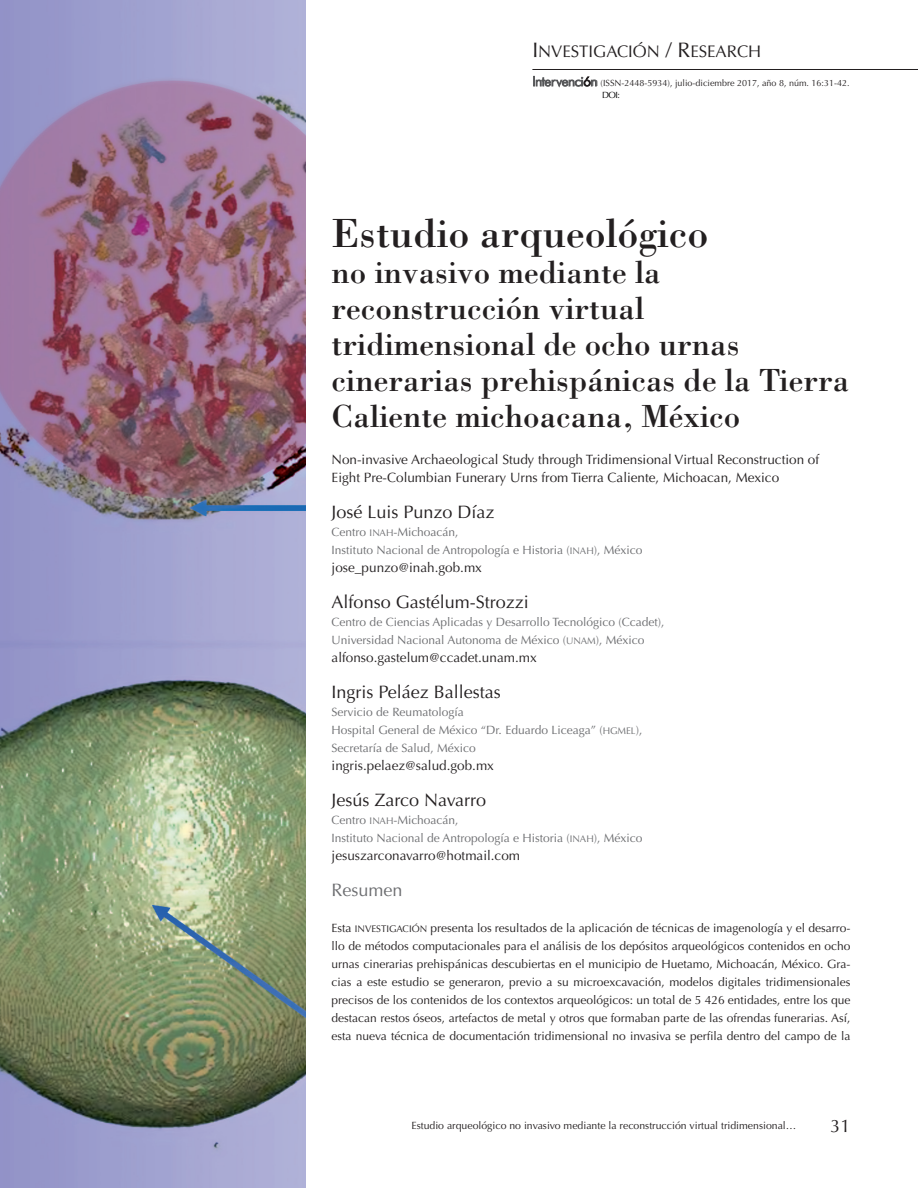
<style>
.page{position:relative;width:918px;height:1188px;background:#fff}
.page>*{position:absolute;margin:0;border:0;box-sizing:border-box;transform-origin:0 0}
.título_A{font:42px "Bodoni Std";color:#231f20}
.titulo_B{font:33px/36px "Bodoni Std";color:#231f20}
.autor{font:18px "Optima LT Std";color:#231f20}
.subtitulo_1{font:18px "Optima LT Std";color:#6c6d70}
.Folio_Indicador_Capi{font:18px "Optima LT Std";color:#231f20}
.t1{font:16.8px "Optima LT Std SC800";color:#231f20}
.Titulo_inglés{font:13.5px/18px "Optima LT Std";color:#231f20}
.correo{font:13.5px "Optima LT Std";color:#231f20}
.primer_parrafo_8_pun{font:12px/18px "Optima LT Std";color:#231f20;text-align:justify}
.institucion{font:12px "Optima LT Std";color:#6c6d70}
.t2{font:10.5px "Optima LT Std";color:#231f20}
.Sub_cornisa{font:9px "Optima LT Std";color:#231f20}
.t3{font:9px "Optima LT Std";color:#000}
.s1{font-size:21px}
.s2{font-family:"Futura BT";font-weight:300;font-size:13.5px;color:#57585a}
.s3{font-family:"Futura BT";font-weight:300;font-size:13.5px}
.s4{font-family:"Optima LT Std SC800";font-size:9.6px}
.s5{font-family:"Optima LT Std SC800"}
</style>
<div class="page">
<svg style="left:533px;top:76px;width:64px;height:11px"></svg>
<hr style="left:532px;top:69px;width:386px;height:1px;background:#231f20">
<img style="left:1px;top:0;width:305px;height:1188px">
<p class="t1" style="left:532px;top:41px;width:230px"><span class="s1">I</span> NVESTIGACIÓN <span class="s1">/ R</span>ESEARCH</p>
<p class="Sub_cornisa" style="left:532px;top:78px;width:319px"><span class="s2">Intervenci</span><span class="s3">ó</span><span class="s2">n</span> (ISSN-2448-5934), julio-diciembre 2017, año 8, núm. 16:31-42.</p>
<p class="t3" style="left:602px;top:90px;width:19px">DOI:</p>
<p class="título_A" style="left:332px;top:207px;width:378px">Estudio arqueológico</p>
<p class="titulo_B" style="left:332px;top:253px;width:519px">no invasivo mediante la reconstrucción virtual tridimensional de ocho urnas cinerarias prehispánicas de la Tierra<br>Caliente michoacana, México</p>
<p class="Titulo_inglés" style="left:332px;top:451px;width:489px">Non-invasive Archaeological Study through Tridimensional Virtual Reconstruction of<br>Eight Pre-Columbian Funerary Urns from Tierra Caliente, Michoacan, Mexico</p>
<p class="autor" style="left:332px;top:501px;width:164px">José Luis Punzo Díaz</p>
<p class="institucion" style="left:332px;top:525px;width:128px">Centro <span class="s4">INAH</span>-Michoacán,</p>
<p class="institucion" style="left:332px;top:543px;width:312px">Instituto Nacional de Antropología e Historia <span class="s5">(</span><span class="s4">INAH</span>), México</p>
<p class="correo" style="left:332px;top:560px;width:152px">jose_punzo@inah.gob.mx</p>
<p class="autor" style="left:332px;top:591px;width:199px">Alfonso Gastélum-Strozzi</p>
<p class="institucion" style="left:332px;top:615px;width:334px">Centro de Ciencias Aplicadas y Desarrollo Tecnológico (Ccadet),</p>
<p class="institucion" style="left:332px;top:633px;width:314px">Universidad Nacional Autonoma de México (<span class="s4">UNAM</span>), México</p>
<p class="correo" style="left:332px;top:650px;width:207px">alfonso.gastelum@ccadet.unam.mx</p>
<p class="autor" style="left:332px;top:681px;width:171px">Ingris Peláez Ballestas</p>
<p class="institucion" style="left:332px;top:705px;width:134px">Servicio de Reumatología</p>
<p class="institucion" style="left:332px;top:723px;width:312px">Hospital General de México “Dr. Eduardo Liceaga” (<span class="s4">HGMEL</span>),</p>
<p class="institucion" style="left:332px;top:741px;width:146px">Secretaría de Salud, México</p>
<p class="correo" style="left:332px;top:758px;width:164px">ingris.pelaez@salud.gob.mx</p>
<p class="autor" style="left:332px;top:789px;width:156px">Jesús Zarco Navarro</p>
<p class="institucion" style="left:332px;top:813px;width:128px">Centro <span class="s4">INAH</span>-Michoacán,</p>
<p class="institucion" style="left:332px;top:831px;width:312px">Instituto Nacional de Antropología e Historia <span class="s5">(</span><span class="s4">INAH</span>), México</p>
<p class="correo" style="left:332px;top:848px;width:190px">jesuszarconavarro@hotmail.com</p>
<p class="subtitulo_1" style="left:332px;top:879px;width:73px">Resumen</p>
<p class="primer_parrafo_8_pun" style="left:332px;top:919px;width:520px">Esta <span class="s4">INVESTIGACIÓN</span> presenta los resultados de la aplicación de técnicas de imagenología y el desarro&shy;llo de métodos computacionales para el análisis de los depósitos arqueológicos contenidos en ocho urnas cinerarias prehispánicas descubiertas en el municipio de Huetamo, Michoacán, México. Gra&shy;cias a este estudio se generaron, previo a su microexcavación, modelos digitales tridimensionales precisos de los contenidos de los contextos arqueológicos: un total de 5 426 entidades, entre los que destacan restos óseos, artefactos de metal y otros que formaban parte de las ofrendas funerarias. Así, esta nueva técnica de documentación tridimensional no invasiva se perfila dentro del campo de la</p>
<p class="t2" style="left:411px;top:1119px;width:386px">Estudio arqueológico no invasivo mediante la reconstrucción virtual tridimensional…</p>
<p class="Folio_Indicador_Capi" style="left:830px;top:1115px;width:22px">31</p>
</div>
